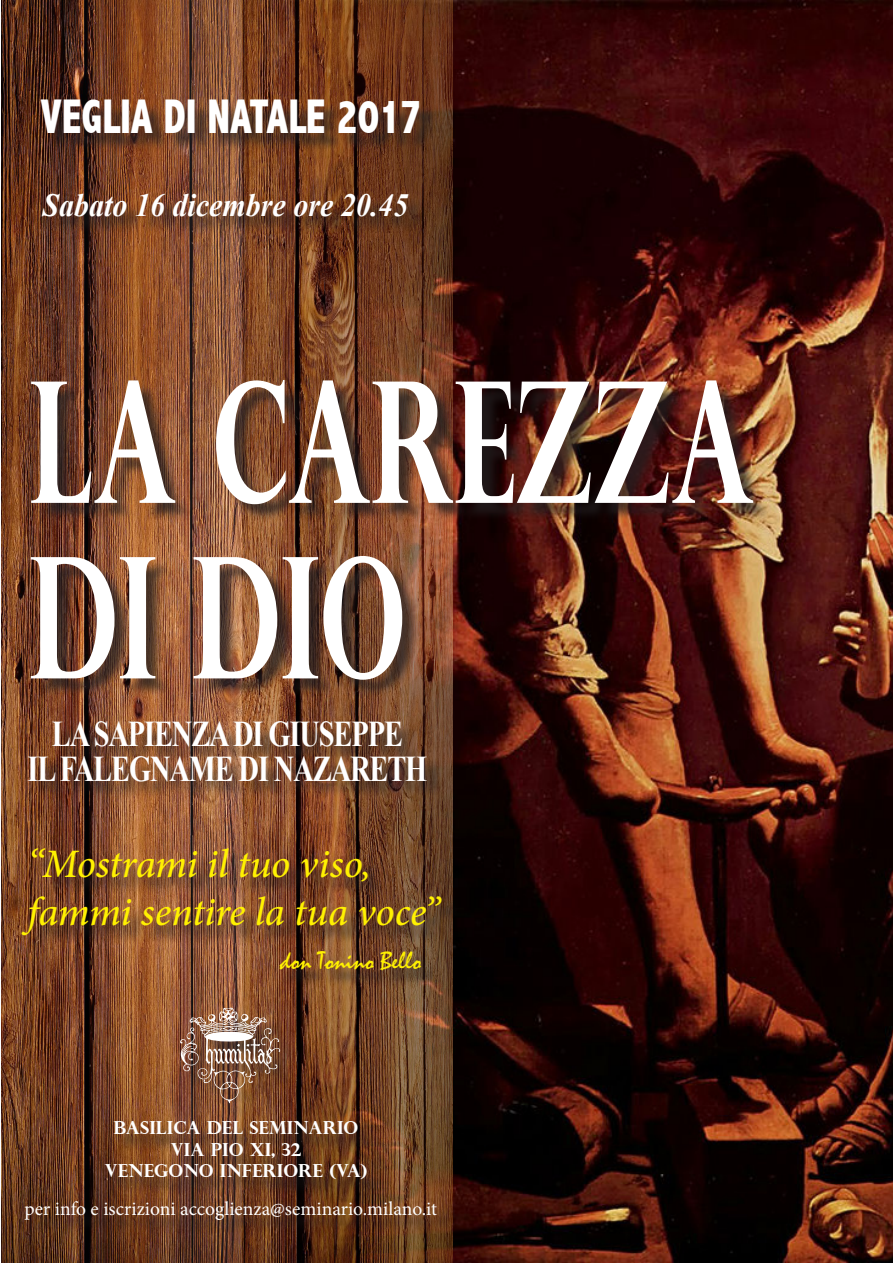
<style>
.page{position:relative;width:893px;height:1263px;background:#fff}
.page>*{position:absolute;margin:0;border:0;box-sizing:border-box;transform-origin:0 0}
.t1{font:700 168.6px "Perpetua Titling";color:#fff;scale:.62 1}
.t2{font:800 condensed 48.75px "Abadi";color:#fff;scale:.86 1}
.t3{font:italic 500 40.5px "Minion Pro";letter-spacing:-.005em;color:#fff101}
.t4{font:700 36.15px "Times New Roman";letter-spacing:-.04em;color:#fff;scale:.79 1}
.t5{font:italic 700 32.4px "Times New Roman";color:#fff;scale:.93 1}
.t6{font:25.5px "Mistral";color:#fff101}
.t7{font:19.5px "Minion Pro";color:#fff}
.t8{font:700 18px "Perpetua Titling";color:#fff}
</style>
<div class="page">
<img style="left:453px;top:0;width:440px;height:1263px">
<img style="left:1px;top:0;width:452px;height:1263px">
<div style="left:44px;top:103px;width:393px;height:49px;background:#231f20;opacity:.75"></div>
<div style="left:45px;top:197px;width:381px;height:37px;background:#231f20;opacity:.75"></div>
<div style="left:34px;top:382px;width:738px;height:316px;background:#231f20;opacity:.75"></div>
<div style="left:32px;top:724px;width:412px;height:76px;background:#231f20;opacity:.75"></div>
<div style="left:25px;top:851px;width:435px;height:103px;background:#231f20;opacity:.75"></div>
<div style="left:183px;top:1010px;width:115px;height:111px;background:#231f20;opacity:.75"></div>
<img style="left:180px;top:1007px;width:100px;height:96px">
<div style="left:108px;top:1123px;width:277px;height:74px;background:#231f20;opacity:.75"></div>
<div style="left:282px;top:954px;width:157px;height:35px;background:#231f20;opacity:.75"></div>
<div style="left:29px;top:1204px;width:426px;height:34px;background:#231f20;opacity:.75"></div>
<p class="t2" style="left:40px;top:89px;width:445px">VEGLIA DI NATALE 2017</p>
<p class="t5" style="left:43px;top:182px;width:395px">Sabato 16 dicembre ore 20.45</p>
<p class="t1" style="left:30px;top:338px;width:1170px">LA CAREZZA</p>
<p class="t1" style="left:30px;top:513px;width:608px">DI DIO</p>
<p class="t4" style="left:52px;top:709px;width:446px">LA SAPIENZA DI GIUSEPPE</p>
<p class="t4" style="left:27px;top:743px;width:508px">IL FALEGNAME DI NAZARETH</p>
<p class="t3" style="left:28px;top:836px;width:345px">“Mostrami il tuo viso,</p>
<p class="t3" style="left:28px;top:884px;width:414px">fammi sentire la tua voce”</p>
<p class="t6" style="left:280px;top:947px;width:143px">don Tonino Bello</p>
<p class="t8" style="left:114px;top:1116px;width:246px">BASILICA DEL SEMINARIO</p>
<p class="t8" style="left:171px;top:1138px;width:132px">VIA PIO XI, 32</p>
<p class="t8" style="left:104px;top:1160px;width:265px">VENEGONO INFERIORE (VA)</p>
<p class="t7" style="left:24px;top:1196px;width:414px">per info e iscrizioni accoglienza@seminario.milano.it</p>
</div>
